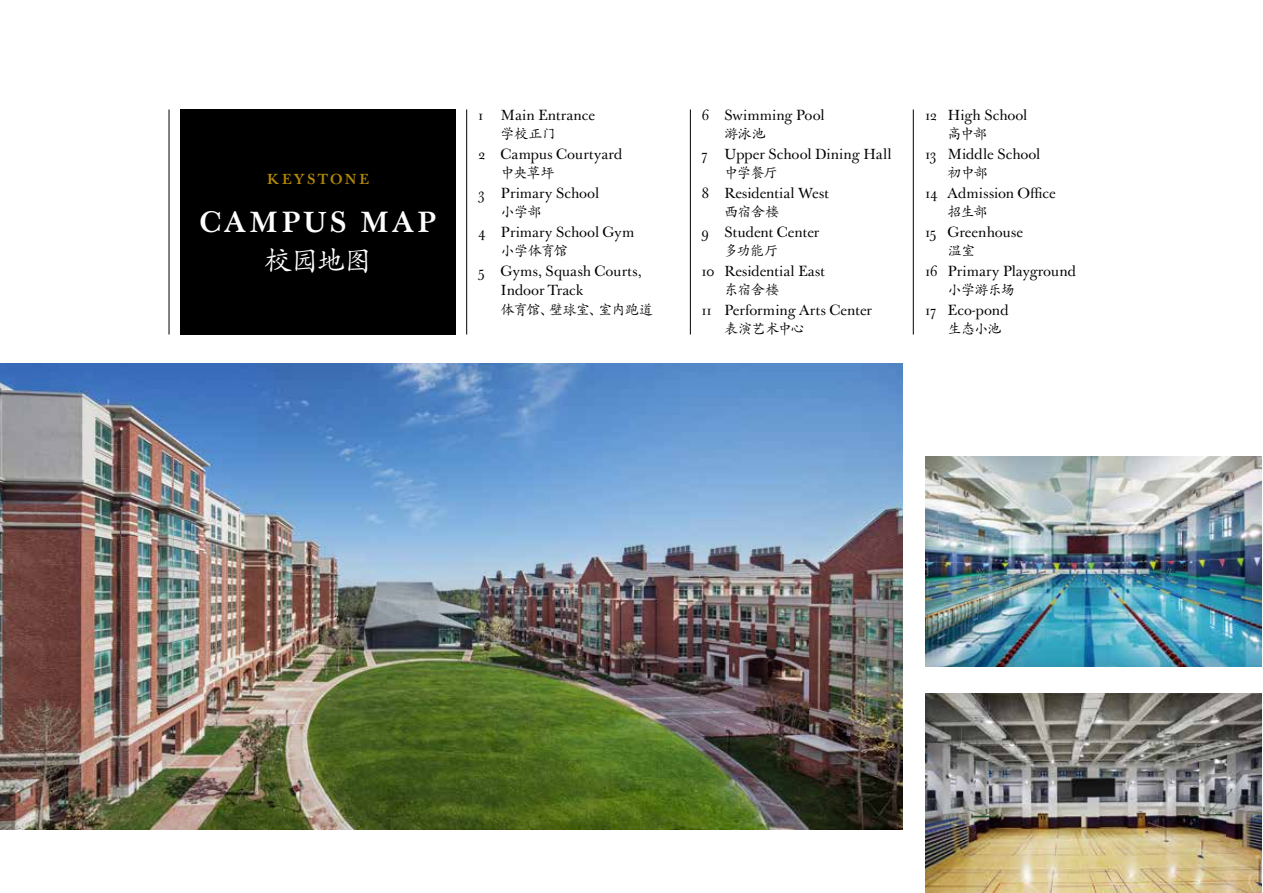
<style>
.page{position:relative;width:1263px;height:893px;background:#fff}
.page>*{position:absolute;margin:0;border:0;box-sizing:border-box;transform-origin:0 0}
.t1{font:700 28.5px "J Baskerville T Caps";letter-spacing:.11em;color:#fff}
.t2{font:28.5px "Adobe Kaiti Std";color:#fff}
.t3{font:14.25px/19.5px "J Baskerville";letter-spacing:-.005em;color:#000}
.t4{font:14.25px "Adobe Kaiti Std";letter-spacing:-.06em;color:#000}
.t5{font:700 14.25px "J Baskerville T Caps";letter-spacing:.155em;color:#b38808}
.s1{font-style:inherit}
</style>
<div class="page">
<img style="left:0;top:364px;width:902px;height:466px">
<div style="left:180px;top:110px;width:276px;height:224px;background:#000"></div>
<hr style="left:466px;top:110px;width:1px;height:225px;background:#000">
<hr style="left:913px;top:110px;width:1px;height:225px;background:#000">
<hr style="left:690px;top:110px;width:1px;height:225px;background:#000">
<hr style="left:169px;top:110px;width:1px;height:225px;background:#000">
<img style="left:925px;top:457px;width:337px;height:209px">
<img style="left:925px;top:693px;width:337px;height:200px">
<p class="t5" style="left:267px;top:170px;width:104px">KEYSTONE</p>
<h1 class="t1" style="left:199px;top:205px;width:239px">CAMPUS MAP</h1>
<h1 class="t2" style="left:264px;top:243px;width:110px">校园地图</h1>
<p class="t3" style="left:478px;top:106px;width:118px"><span class="s1">1</span> Main Entrance</p>
<p class="t4" style="left:501px;top:125px;width:57px">学校正门</p>
<p class="t3" style="left:478px;top:145px;width:146px"><span class="s1">2</span> Campus Courtyard</p>
<p class="t4" style="left:501px;top:164px;width:56px">中央草坪</p>
<p class="t3" style="left:478px;top:184px;width:123px">3 Primary School</p>
<p class="t4" style="left:501px;top:203px;width:43px">小学部</p>
<p class="t3" style="left:478px;top:223px;width:158px">4 Primary School Gym</p>
<p class="t4" style="left:501px;top:242px;width:69px">小学体育馆</p>
<p class="t3" style="left:501px;top:262px;width:143px;text-indent:-23px">5 Gyms, Squash Courts,<br>Indoor Track</p>
<p class="t4" style="left:501px;top:301px;width:154px">体育馆、壁球室、室内跑道</p>
<p class="t3" style="left:702px;top:106px;width:124px">6 Swimming Pool</p>
<p class="t4" style="left:724px;top:125px;width:43px">游泳池</p>
<p class="t3" style="left:702px;top:145px;width:191px">7 Upper School Dining Hall</p>
<p class="t4" style="left:724px;top:164px;width:55px">中学餐厅</p>
<p class="t3" style="left:702px;top:184px;width:129px">8 Residential West</p>
<p class="t4" style="left:724px;top:203px;width:57px">西宿舍楼</p>
<p class="t3" style="left:702px;top:223px;width:119px">9 Student Center</p>
<p class="t4" style="left:724px;top:242px;width:56px">多功能厅</p>
<p class="t3" style="left:702px;top:262px;width:125px">10 Residential East</p>
<p class="t4" style="left:724px;top:281px;width:57px">东宿舍楼</p>
<p class="t3" style="left:702px;top:301px;width:172px"><span class="s1">11</span> Performing Arts Center</p>
<p class="t4" style="left:724px;top:320px;width:82px">表演艺术中心</p>
<p class="t3" style="left:925px;top:106px;width:104px"><span class="s1">12</span> High School</p>
<p class="t4" style="left:947px;top:125px;width:41px">高中部</p>
<p class="t3" style="left:925px;top:145px;width:117px">13 Middle School</p>
<p class="t4" style="left:947px;top:164px;width:42px">初中部</p>
<p class="t3" style="left:925px;top:184px;width:132px">14 Admission Office</p>
<p class="t4" style="left:947px;top:203px;width:42px">招生部</p>
<p class="t3" style="left:925px;top:223px;width:100px">15 Greenhouse</p>
<p class="t4" style="left:947px;top:242px;width:30px">温室</p>
<p class="t3" style="left:925px;top:262px;width:153px">16 Primary Playground</p>
<p class="t4" style="left:947px;top:281px;width:69px">小学游乐场</p>
<p class="t3" style="left:925px;top:301px;width:85px">17 Eco-pond</p>
<p class="t4" style="left:947px;top:320px;width:55px">生态小池</p>
</div>
